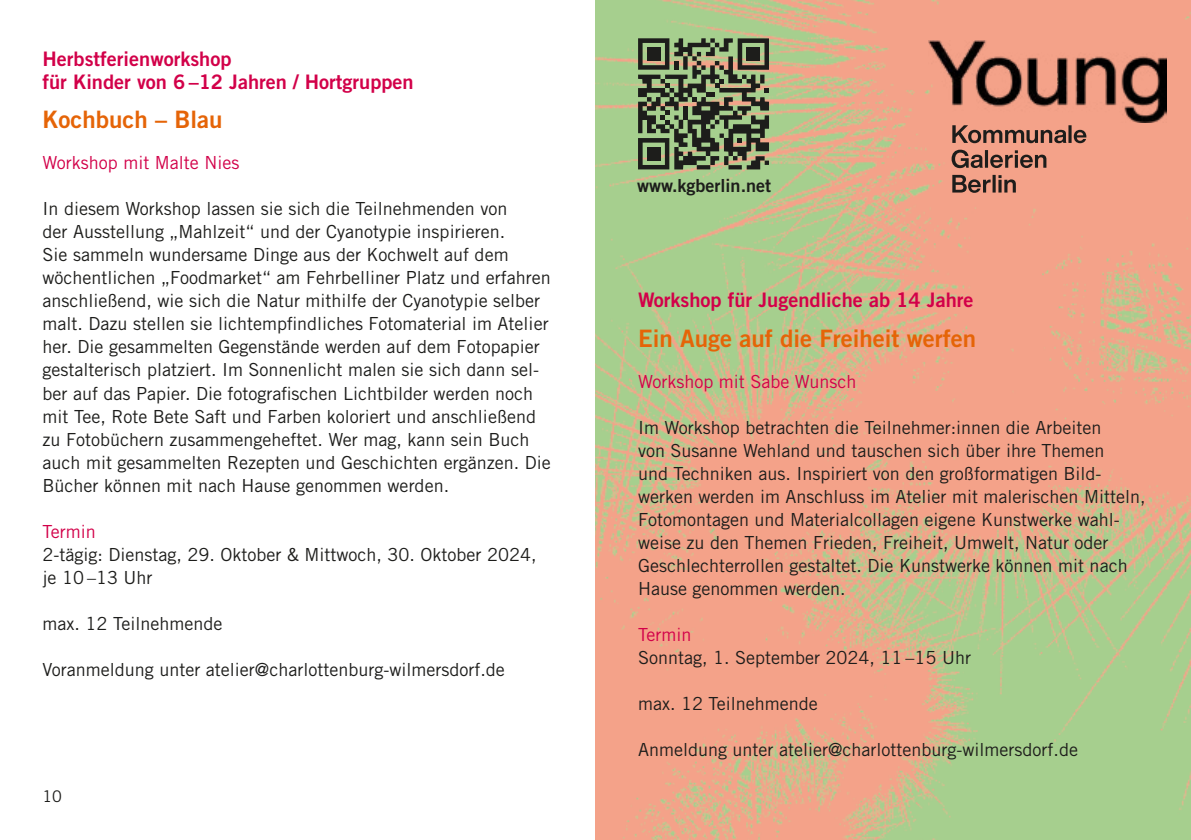
<style>
.page{position:relative;width:1191px;height:840px;background:#fff}
.page>*{position:absolute;margin:0;border:0;box-sizing:border-box;transform-origin:0 0}
.t1{font:24px "Trade Gothic LT Std Bd 2";color:#e56407}
.t2{font:20px/23px "Trade Gothic LT Std Bd 2";color:#d20049}
.t3{font:18px/23px "Trade Gothic LT Std";color:#1d1d1b}
.t4{font:18px "Trade Gothic LT Std";color:#d20049}
.t5{font:18px "Trade Gothic LT Std Bd 2";color:#1d1d1b}
.t6{font:16px "Trade Gothic LT Std";color:#1d1d1b}
</style>
<div class="page">
<img style="left:595px;top:0;width:596px;height:839px">
<img style="left:928px;top:40px;width:238px;height:82px">
<svg style="left:952px;top:175px;width:63px;height:18px"></svg>
<svg style="left:951px;top:150px;width:95px;height:18px;background:#9b6b5b"></svg>
<svg style="left:952px;top:125px;width:134px;height:18px;background:#9f6d5d"></svg>
<svg style="left:638px;top:38px;width:131px;height:131px;background:#646e51"></svg>
<p class="t2" style="left:43px;top:47px;width:373px">Herbstferienworkshop<br>für Kinder von 6 –12 Jahren / Hortgruppen</p>
<h1 class="t1" style="left:43px;top:104px;width:182px">Kochbuch – Blau</h1>
<p class="t4" style="left:43px;top:152px;width:198px">Workshop mit Malte Nies</p>
<p class="t3" style="left:43px;top:197px;width:510px">In diesem Workshop lassen sie sich die Teilnehmenden von<br>der Ausstellung „Mahlzeit“ und der Cyanotypie inspirieren.<br>Sie sammeln wundersame Dinge aus der Kochwelt auf dem wöchentlichen „Foodmarket“ am Fehrbelliner Platz und erfahren anschließend, wie sich die Natur mithilfe der Cyanotypie selber malt. Dazu stellen sie lichtempfindliches Fotomaterial im Atelier her. Die gesammelten Gegenstände werden auf dem Fotopapier gestalterisch platziert. Im Sonnenlicht malen sie sich dann sel&shy;ber auf das Papier. Die fotografischen Lichtbilder werden noch mit Tee, Rote Bete Saft und Farben koloriert und anschließend zu Fotobüchern zusammengeheftet. Wer mag, kann sein Buch auch mit gesammelten Rezepten und Geschichten ergänzen. Die Bücher können mit nach Hause genommen werden.</p>
<p class="t4" style="left:43px;top:520px;width:55px">Termin</p>
<p class="t3" style="left:43px;top:542px;width:495px">2-tägig: Dienstag, 29. Oktober &amp; Mittwoch, 30. Oktober 2024, je 10 –13 Uhr</p>
<p class="t3" style="left:43px;top:611px;width:181px">max. 12 Teilnehmende</p>
<p class="t3" style="left:43px;top:657px;width:464px">Voranmeldung unter atelier@charlottenburg-wilmersdorf.de</p>
<p class="t6" style="left:43px;top:786px;width:21px">10</p>
<p class="t5" style="left:637px;top:175px;width:136px">www.kgberlin.net</p>
<p class="t2" style="left:638px;top:288px;width:337px">Workshop für Jugendliche ab 14 Jahre</p>
<h1 class="t1" style="left:638px;top:323px;width:339px">Ein Auge auf die Freiheit werfen</h1>
<p class="t4" style="left:638px;top:370px;width:220px">Workshop mit Sabe Wunsch</p>
<p class="t3" style="left:638px;top:415px;width:509px">Im Workshop betrachten die Teilnehmer:innen die Arbeiten<br>von Susanne Wehland und tauschen sich über ihre Themen<br>und Techniken aus. Inspiriert von den großformatigen Bild‑ werken werden im Anschluss im Atelier mit malerischen Mitteln, Fotomontagen und Materialcollagen eigene Kunstwerke wahl&shy;weise zu den Themen Frieden, Freiheit, Umwelt, Natur oder Geschlechterrollen gestaltet. Die Kunstwerke können mit nach Hause genommen werden.</p>
<p class="t4" style="left:638px;top:623px;width:55px">Termin</p>
<p class="t3" style="left:638px;top:645px;width:334px">Sonntag, 1. September 2024, 11 –15 Uhr</p>
<p class="t3" style="left:638px;top:691px;width:181px">max. 12 Teilnehmende</p>
<p class="t3" style="left:638px;top:737px;width:441px">Anmeldung unter atelier@charlottenburg-wilmersdorf.de</p>
</div>
